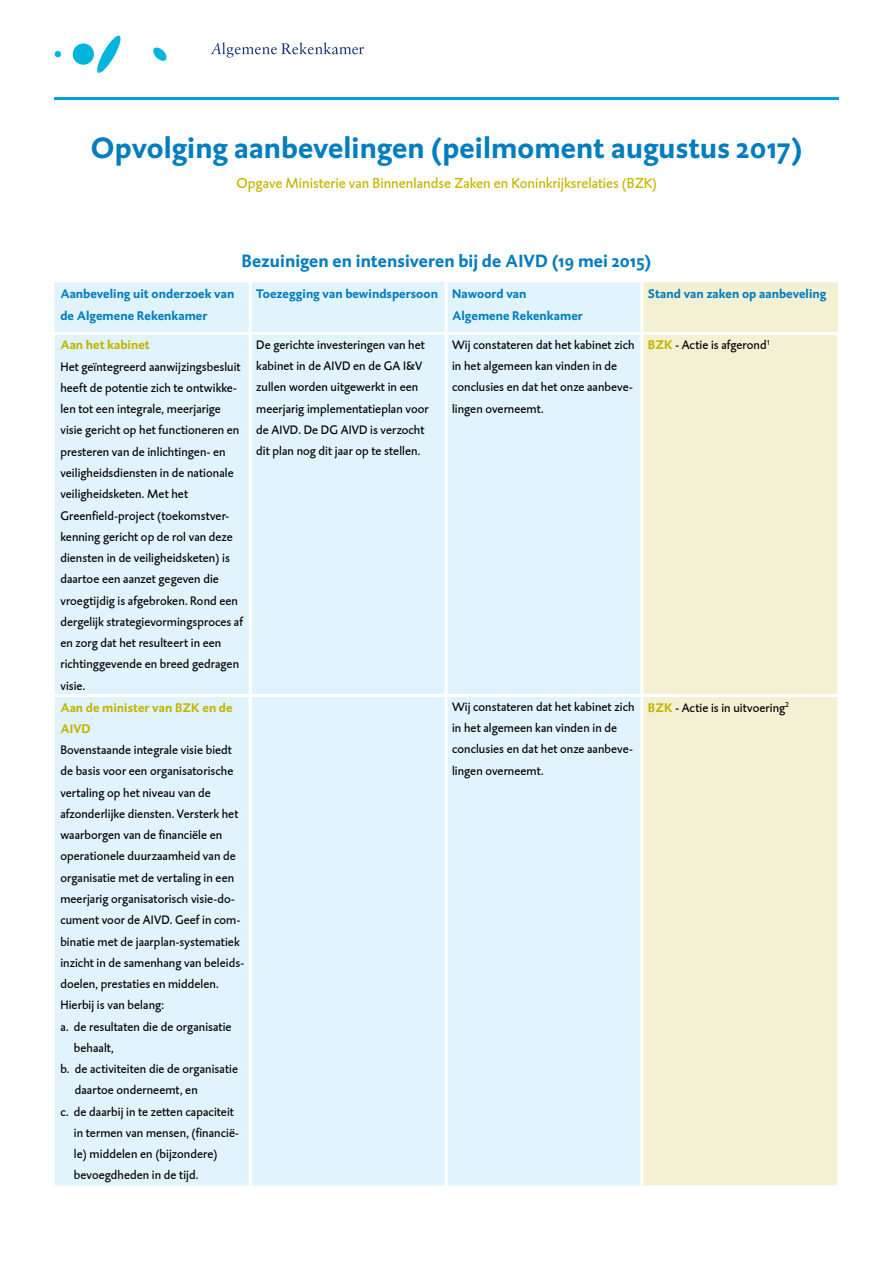
<style>
.page{position:relative;width:893px;height:1263px;background:#fff}
.page>*{position:absolute;margin:0;border:0;box-sizing:border-box;transform-origin:0 0}
._1_Kop_Opvolging{font:700 30px "DTL Caspari ST";letter-spacing:.005em;color:#007dbf}
._3_Onderzoek{font:700 18px "DTL Caspari ST";letter-spacing:.005em;color:#007dbf}
._2_Opgave{font:15px "DTL Caspari T";color:#c2b600}
._05_Tabel_tekstkader{font:12.75px/21.3px "DTL Caspari T";letter-spacing:.005em;color:#000}
._4_kop_tabel_vet_bla{font:700 12.75px/21.3px "DTL Caspari ST";letter-spacing:.005em;color:#007dbf}
._4_kop_tabel_vet_gro{font:700 12.75px/21.3px "DTL Caspari ST";letter-spacing:.005em;color:#c2b600}
.s1{font-family:"DTL Caspari ST";font-weight:700;color:#c2b600}
</style>
<div class="page">
<svg style="left:55px;top:51px;width:6px;height:6px"></svg>
<div style="left:73px;top:43px;width:21px;height:22px;background:#00b5dd;border-radius:50%"></div>
<svg style="left:97px;top:35px;width:24px;height:38px"></svg>
<svg style="left:153px;top:47px;width:14px;height:14px"></svg>
<svg style="left:211px;top:42px;width:153px;height:16px"></svg>
<div style="left:54px;top:282px;width:586px;height:903px;background:#e1f3fd"></div>
<div style="left:643px;top:282px;width:195px;height:903px;background:#f4f0d3"></div>
<hr style="left:54px;top:335px;width:1px;height:361px;background:#fff">
<hr style="left:837px;top:335px;width:1px;height:361px;background:#fff">
<hr style="left:54px;top:696px;width:1px;height:489px;background:#fff">
<hr style="left:837px;top:696px;width:1px;height:489px;background:#fff">
<hr style="left:249px;top:282px;width:3px;height:50px;background:#fff">
<hr style="left:445px;top:282px;width:3px;height:50px;background:#fff">
<hr style="left:54px;top:332px;width:196px;height:3px;background:#fff">
<hr style="left:250px;top:332px;width:196px;height:3px;background:#fff">
<hr style="left:249px;top:335px;width:3px;height:359px;background:#fff">
<hr style="left:446px;top:332px;width:196px;height:3px;background:#fff">
<hr style="left:445px;top:335px;width:3px;height:359px;background:#fff">
<hr style="left:642px;top:332px;width:196px;height:3px;background:#fff">
<hr style="left:249px;top:697px;width:3px;height:488px;background:#fff">
<hr style="left:445px;top:697px;width:3px;height:488px;background:#fff">
<hr style="left:55px;top:694px;width:195px;height:3px;background:#fff">
<hr style="left:250px;top:694px;width:196px;height:3px;background:#fff">
<hr style="left:446px;top:694px;width:196px;height:3px;background:#fff">
<hr style="left:642px;top:694px;width:195px;height:3px;background:#fff">
<hr style="left:54px;top:97px;width:785px;height:3px;background:#009fe3">
<h1 class="_1_Kop_Opvolging" style="left:91px;top:128px;width:713px">Opvolging aanbevelingen (peilmoment augustus 2017)</h1>
<h2 class="_2_Opgave" style="left:236px;top:174px;width:422px">Opgave Ministerie van Binnenlandse Zaken en Koninkrijksrelaties (BZK)</h2>
<h3 class="_3_Onderzoek" style="left:241px;top:249px;width:411px">Bezuinigen en intensiveren bij de AIVD (19 mei 2015)</h3>
<p class="_4_kop_tabel_vet_bla" style="left:60px;top:283px;width:176px">Aanbeveling uit onderzoek van de Algemene Rekenkamer</p>
<p class="_4_kop_tabel_vet_bla" style="left:256px;top:283px;width:183px">Toezegging van bewindspersoon</p>
<p class="_4_kop_tabel_vet_bla" style="left:452px;top:283px;width:132px">Nawoord van<br>Algemene Rekenkamer</p>
<p class="_4_kop_tabel_vet_bla" style="left:648px;top:283px;width:180px">Stand van zaken op aanbeveling</p>
<p class="_4_kop_tabel_vet_gro" style="left:60px;top:334px;width:91px">Aan het kabinet</p>
<p class="_05_Tabel_tekstkader" style="left:60px;top:356px;width:184px">Het geïntegreerd aanwijzingsbesluit heeft de potentie zich te ontwikke&shy;len tot een integrale, meerjarige visie gericht op het functioneren en presteren van de inlichtingen- en veiligheidsdiensten in de nationale veiligheidsketen. Met het Greenfield-project (toekomstver&shy;kenning gericht op de rol van deze diensten in de veiligheidsketen) is daartoe een aanzet gegeven die vroegtijdig is afgebroken. Rond een dergelijk strategievormingsproces af en zorg dat het resulteert in een richtinggevende en breed gedragen visie.</p>
<p class="_05_Tabel_tekstkader" style="left:256px;top:334px;width:174px">De gerichte investeringen van het kabinet in de AIVD en de GA I&amp;V zullen worden uitgewerkt in een meerjarig implementatieplan voor de AIVD. De DG AIVD is verzocht dit plan nog dit jaar op te stellen.</p>
<p class="_05_Tabel_tekstkader" style="left:452px;top:334px;width:184px">Wij constateren dat het kabinet zich in het algemeen kan vinden in de conclusies en dat het onze aanbeve&shy;lingen overneemt.</p>
<p class="_05_Tabel_tekstkader" style="left:648px;top:334px;width:124px"><span class="s1">BZK</span> - Actie is afgerond<sup>1</sup></p>
<p class="_4_kop_tabel_vet_gro" style="left:60px;top:696px;width:174px">Aan de minister van BZK en de<br>AIVD</p>
<p class="_05_Tabel_tekstkader" style="left:60px;top:739px;width:185px">Bovenstaande integrale visie biedt de basis voor een organisatorische vertaling op het niveau van de afzonderlijke diensten. Versterk het waarborgen van de financiële en operationele duurzaamheid van de organisatie met de vertaling in een meerjarig organisatorisch visie-do&shy;cument voor de AIVD. Geef in com&shy;binatie met de jaarplan-systematiek inzicht in de samenhang van beleids&shy;doelen, prestaties en middelen.<br>Hierbij is van belang:</p>
<p class="_05_Tabel_tekstkader" style="left:74px;top:1016px;width:159px;text-indent:-13px">a. de resultaten die de organisatie behaalt,</p>
<p class="_05_Tabel_tekstkader" style="left:75px;top:1058px;width:165px;text-indent:-14px">b. de activiteiten die de organisatie daartoe onderneemt, en</p>
<p class="_05_Tabel_tekstkader" style="left:74px;top:1101px;width:166px;text-indent:-14px">c. de daarbij in te zetten capaciteit in termen van mensen, (financië&shy;le) middelen en (bijzondere) bevoegdheden in de tijd.</p>
<p class="_05_Tabel_tekstkader" style="left:452px;top:696px;width:184px">Wij constateren dat het kabinet zich in het algemeen kan vinden in de conclusies en dat het onze aanbeve&shy;lingen overneemt.</p>
<p class="_05_Tabel_tekstkader" style="left:648px;top:697px;width:142px"><span class="s1">BZK</span> - Actie is in uitvoering<sup>2</sup></p>
</div>
